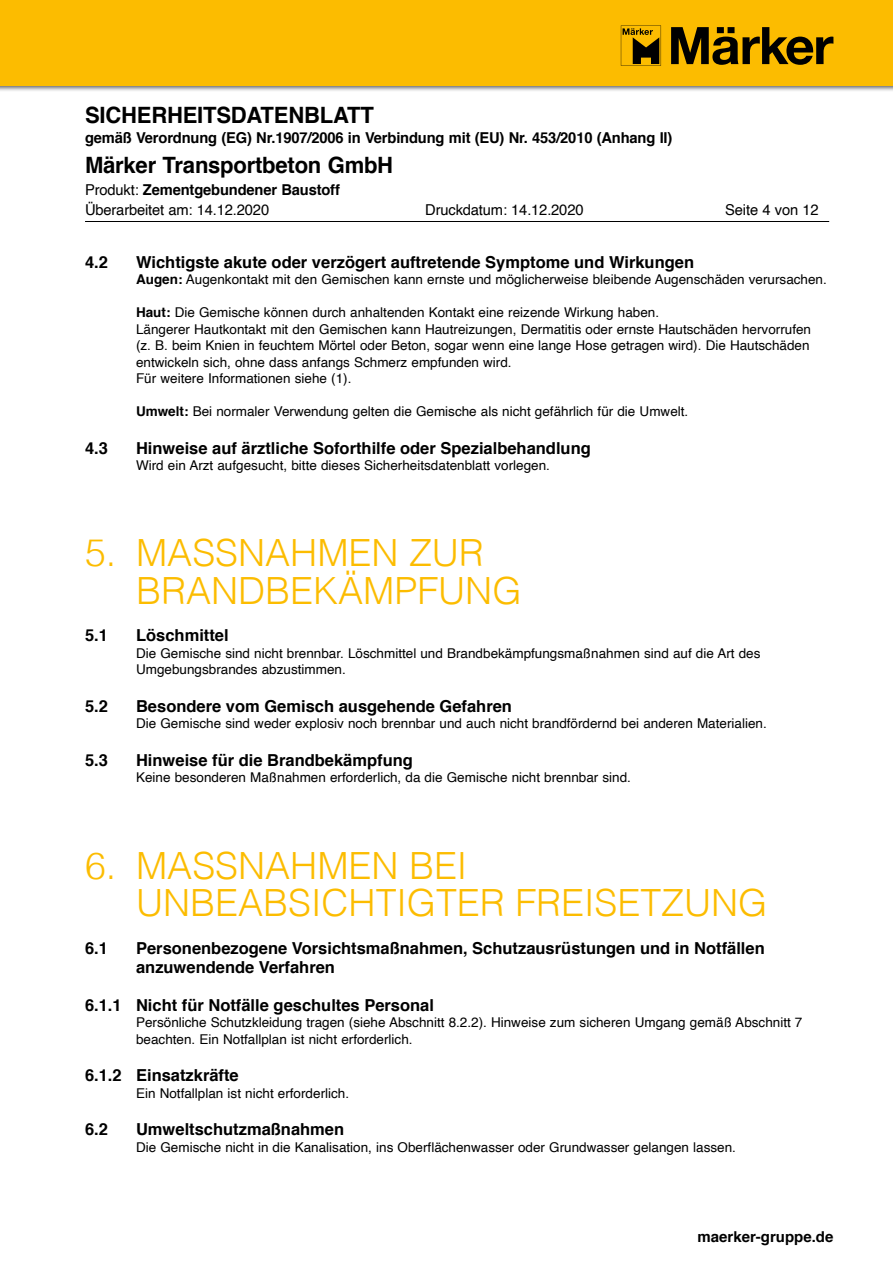
<style>
.page{position:relative;width:893px;height:1263px;background:#fff}
.page>*{position:absolute;margin:0;border:0;box-sizing:border-box;transform-origin:0 0}
.Überschrift_1{font:300 37.5px/37.5px "Helvetica";color:#fcbc00}
.t1{font:700 22.5px "Helvetica";letter-spacing:-.01em;color:#000}
.Überschrift_2{font:700 16.5px/19.5px "Helvetica";color:#000}
.t2{font:15px/19.5px "Helvetica";letter-spacing:-.01em;color:#000}
.t3{font:700 15px "Helvetica";letter-spacing:-.01em;color:#000}
.Text{font:13.5px/16.5px "Helvetica";color:#000}
.s1{font-weight:700}
</style>
<div class="page">
<div style="left:0;top:0;width:893px;height:92px;background:#000;opacity:.65"></div>
<div style="left:0;top:0;width:893px;height:85px;background:#fcbc00"></div>
<svg style="left:621px;top:26px;width:40px;height:40px"></svg>
<svg style="left:671px;top:27px;width:162px;height:38px"></svg>
<hr style="left:85px;top:221px;width:744px;height:1px;background:#000">
<h2 class="t1" style="left:85px;top:97px;width:290px">SICHERHEITSDATENBLATT</h2>
<p class="t3" style="left:85px;top:125px;width:589px">gemäß Verordnung (EG) Nr.1907/2006 in Verbindung mit (EU) Nr. 453/2010 (Anhang II)</p>
<h2 class="t1" style="left:85px;top:147px;width:310px">Märker Transportbeton GmbH</h2>
<p class="t2" style="left:85px;top:181px;width:256px">Produkt: <span class="s1">Zementgebundener Baustoff<br></span>Überarbeitet am: 14.12.2020</p>
<p class="t2" style="left:425px;top:200px;width:160px">Druckdatum: 14.12.2020</p>
<p class="t2" style="left:725px;top:200px;width:95px">Seite 4 von 12</p>
<p class="Überschrift_2" style="left:85px;top:252px;width:24px">4.2</p>
<p class="Überschrift_2" style="left:136px;top:252px;width:560px">Wichtigste akute oder verzögert auftretende Symptome und Wirkungen</p>
<p class="Text" style="left:136px;top:271px;width:692px"><span class="s1">Augen:</span> Augenkontakt mit den Gemischen kann ernste und möglicherweise bleibende Augenschäden verursachen.</p>
<p class="Text" style="left:136px;top:304px;width:525px"><span class="s1">Haut:</span> Die Gemische können durch anhaltenden Kontakt eine reizende Wirkung haben.</p>
<p class="Text" style="left:136px;top:321px;width:676px;text-align:justify">Längerer Hautkontakt mit den Gemischen kann Hautreizungen, Dermatitis oder ernste Hautschäden hervorrufen (z. B. beim Knien in feuchtem Mörtel oder Beton, sogar wenn eine lange Hose getragen wird). Die Hautschäden entwickeln sich, ohne dass anfangs Schmerz empfunden wird.</p>
<p class="Text" style="left:136px;top:370px;width:217px">Für weitere Informationen siehe (1).</p>
<p class="Text" style="left:136px;top:403px;width:554px"><span class="s1">Umwelt:</span> Bei normaler Verwendung gelten die Gemische als nicht gefährlich für die Umwelt.</p>
<p class="Überschrift_2" style="left:85px;top:438px;width:24px">4.3</p>
<p class="Überschrift_2" style="left:136px;top:438px;width:456px">Hinweise auf ärztliche Soforthilfe oder Spezialbehandlung</p>
<p class="Text" style="left:136px;top:457px;width:415px">Wird ein Arzt aufgesucht, bitte dieses Sicherheitsdatenblatt vorlegen.</p>
<p class="Überschrift_1" style="left:136px;top:532px;width:387px;text-indent:-51px">5. MASSNAHMEN ZUR<br>BRANDBEKÄMPFUNG</p>
<p class="Überschrift_2" style="left:85px;top:626px;width:24px">5.1</p>
<p class="Überschrift_2" style="left:136px;top:626px;width:94px">Löschmittel</p>
<p class="Text" style="left:136px;top:645px;width:626px">Die Gemische sind nicht brennbar. Löschmittel und Brandbekämpfungsmaßnahmen sind auf die Art des<br>Umgebungsbrandes abzustimmen.</p>
<p class="Überschrift_2" style="left:85px;top:696px;width:24px">5.2</p>
<p class="Überschrift_2" style="left:136px;top:696px;width:377px">Besondere vom Gemisch ausgehende Gefahren</p>
<p class="Text" style="left:136px;top:716px;width:632px">Die Gemische sind weder explosiv noch brennbar und auch nicht brandfördernd bei anderen Materialien.</p>
<p class="Überschrift_2" style="left:85px;top:750px;width:24px">5.3</p>
<p class="Überschrift_2" style="left:136px;top:750px;width:278px">Hinweise für die Brandbekämpfung</p>
<p class="Text" style="left:136px;top:770px;width:496px">Keine besonderen Maßnahmen erforderlich, da die Gemische nicht brennbar sind.</p>
<p class="Überschrift_1" style="left:136px;top:844px;width:633px;text-indent:-51px">6. MASSNAHMEN BEI<br>UNBEABSICHTIGTER FREISETZUNG</p>
<p class="Überschrift_2" style="left:85px;top:938px;width:24px">6.1</p>
<p class="Überschrift_2" style="left:136px;top:938px;width:630px">Personenbezogene Vorsichtsmaßnahmen, Schutzausrüstungen und in Notfällen anzuwendende Verfahren</p>
<p class="Überschrift_2" style="left:85px;top:995px;width:351px">6.1.1 Nicht für Notfälle geschultes Personal</p>
<p class="Text" style="left:136px;top:1014px;width:668px">Persönliche Schutzkleidung tragen (siehe Abschnitt 8.2.2). Hinweise zum sicheren Umgang gemäß Abschnitt 7 beachten. Ein Notfallplan ist nicht erforderlich.</p>
<p class="Überschrift_2" style="left:85px;top:1066px;width:155px">6.1.2 Einsatzkräfte</p>
<p class="Text" style="left:136px;top:1085px;width:215px">Ein Notfallplan ist nicht erforderlich.</p>
<p class="Überschrift_2" style="left:85px;top:1120px;width:24px">6.2</p>
<p class="Überschrift_2" style="left:136px;top:1120px;width:210px">Umweltschutzmaßnahmen</p>
<p class="Text" style="left:136px;top:1139px;width:601px">Die Gemische nicht in die Kanalisation, ins Oberflächenwasser oder Grundwasser gelangen lassen.</p>
<p class="t3" style="left:698px;top:1225px;width:137px">maerker-gruppe.de</p>
</div>
